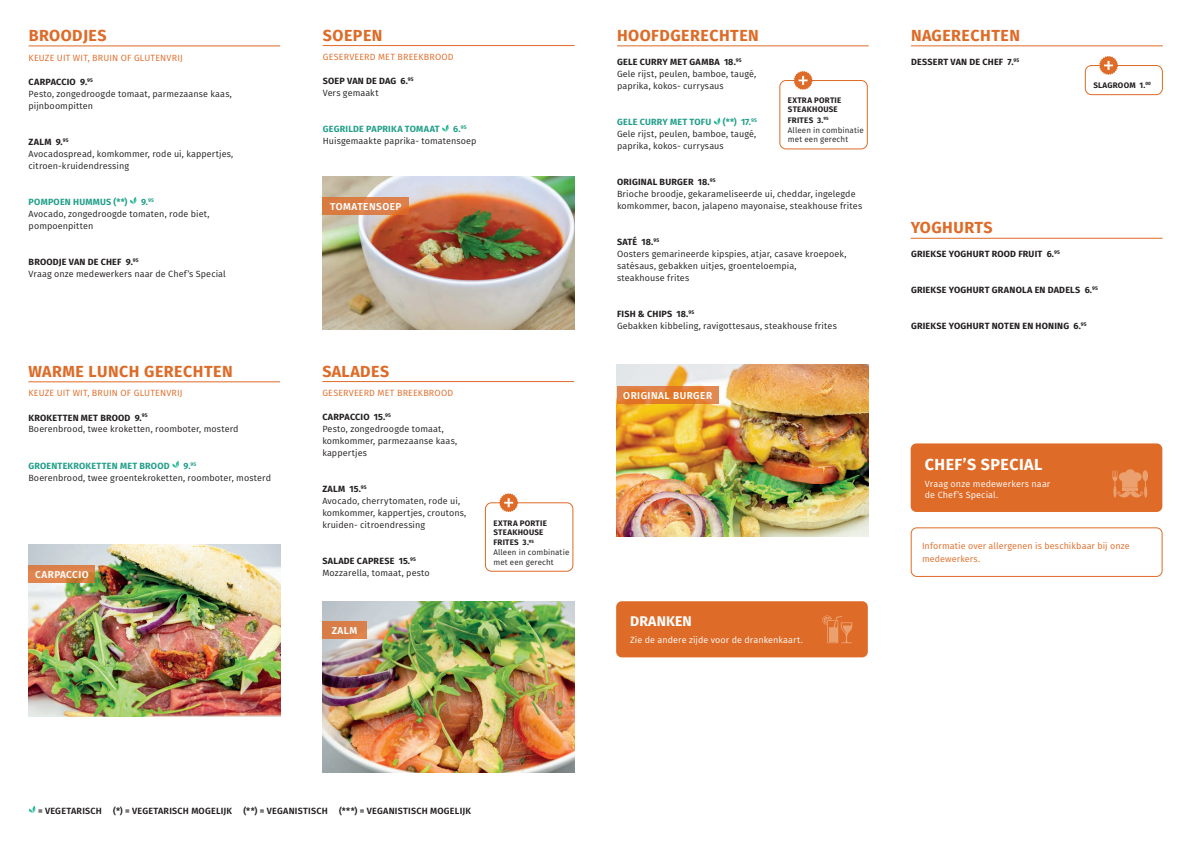
<style>
.page{position:relative;width:1191px;height:842px;background:#fff}
.page>*{position:absolute;margin:0;border:0;box-sizing:border-box;transform-origin:0 0}
.t1{font:700 16px "Fira Sans";letter-spacing:.03em;color:#de6b27}
.t2{font:700 16px "Fira Sans";letter-spacing:.03em;color:#fff}
.t3{font:700 14px "Fira Sans";letter-spacing:.01em;color:#fff}
.t4{font:600 10px "Fira Sans";letter-spacing:.05em;color:#fff}
.t5{font:9px/12px "Fira Sans";letter-spacing:.01em;color:#231f20}
.t6{font:9px/13px "Fira Sans";letter-spacing:.015em;color:#de6b27}
.t7{font:700 9px/12px "Fira Sans";letter-spacing:.02em;color:#231f20}
.t8{font:600 9px "Fira Sans";letter-spacing:.025em;color:#231f20}
.t9{font:700 9px "Fira Sans";letter-spacing:.02em;color:#239f8b}
.t10{font:9px/10.8px "Fira Sans";letter-spacing:.01em;color:#fff}
.t11{font:8px/9.6px "Fira Sans";letter-spacing:.01em;color:#231f20}
.t12{font:700 8px/9px "Fira Sans";letter-spacing:.03em;color:#231f20}
.s1{font-weight:700}
.s2{font-weight:700;color:#239f8b}
.s3{font-weight:400}
</style>
<div class="page">
<svg style="left:29px;top:805px;width:7px;height:8px"></svg>
<svg style="left:130px;top:197px;width:7px;height:8px"></svg>
<hr style="left:29px;top:45px;width:251px;height:1px;background:#de6b27">
<svg style="left:442px;top:124px;width:7px;height:8px"></svg>
<hr style="left:323px;top:45px;width:251px;height:1px;background:#de6b27">
<hr style="left:322px;top:381px;width:252px;height:1px;background:#de6b27">
<svg style="left:713px;top:117px;width:7px;height:8px"></svg>
<hr style="left:617px;top:45px;width:251px;height:1px;background:#de6b27">
<hr style="left:911px;top:45px;width:251px;height:1px;background:#de6b27">
<hr style="left:910px;top:238px;width:252px;height:1px;background:#de6b27">
<img style="left:29px;top:544px;width:251px;height:172px">
<img style="left:322px;top:601px;width:252px;height:171px">
<img style="left:617px;top:364px;width:251px;height:172px">
<svg style="left:29px;top:566px;width:66px;height:17px"></svg>
<svg style="left:322px;top:622px;width:45px;height:17px"></svg>
<svg style="left:617px;top:386px;width:101px;height:17px;background:#e17d36"></svg>
<div style="left:910px;top:527px;width:252px;height:50px;border:1px solid #de6b27;border-radius:6px"></div>
<div style="left:485px;top:502px;width:88px;height:70px;border:1px solid #de6b27;border-radius:6px"></div>
<svg style="left:499px;top:493px;width:19px;height:19px"></svg>
<div style="left:779px;top:80px;width:89px;height:69px;border:1px solid #de6b27;border-radius:6px"></div>
<svg style="left:793px;top:71px;width:19px;height:19px"></svg>
<div style="left:1084px;top:65px;width:78px;height:30px;border:1px solid #de6b27;border-radius:6px"></div>
<svg style="left:1099px;top:56px;width:19px;height:19px"></svg>
<div style="left:910px;top:443px;width:252px;height:69px;background:#de6b27;border-radius:6px"></div>
<svg style="left:1112px;top:469px;width:36px;height:29px"></svg>
<svg style="left:172px;top:461px;width:7px;height:7px"></svg>
<hr style="left:28px;top:381px;width:252px;height:1px;background:#de6b27">
<img style="left:323px;top:176px;width:252px;height:153px">
<svg style="left:323px;top:197px;width:86px;height:17px"></svg>
<div style="left:616px;top:601px;width:252px;height:56px;background:#de6b27;border-radius:6px"></div>
<svg style="left:822px;top:615px;width:30px;height:28px"></svg>
<h1 class="t1" style="left:29px;top:24px;width:79px">BROODJES</h1>
<h1 class="t1" style="left:323px;top:24px;width:61px">SOEPEN</h1>
<h1 class="t1" style="left:617px;top:24px;width:143px">HOOFDGERECHTEN</h1>
<h1 class="t1" style="left:911px;top:24px;width:110px">NAGERECHTEN</h1>
<p class="t6" style="left:29px;top:52px;width:156px">KEUZE UIT WIT, BRUIN OF GLUTENVRIJ</p>
<p class="t5" style="left:29px;top:76px;width:205px"><span class="s1">CARPACCIO 9.</span><sup>95<br></sup>Pesto, zongedroogde tomaat, parmezaanse kaas, pijnboompitten</p>
<p class="t5" style="left:29px;top:136px;width:206px"><span class="s1">ZALM 9.</span><sup>95<br></sup>Avocadospread, komkommer, rode ui, kappertjes, citroen-kruidendressing</p>
<p class="t9" style="left:29px;top:195px;width:100px">POMPOEN HUMMUS (**)</p>
<p class="t5" style="left:29px;top:196px;width:182px;text-indent:113px"><span class="s2">9.</span><sup>95<br></sup>Avocado, zongedroogde tomaten, rode biet, pompoenpitten</p>
<p class="t5" style="left:29px;top:256px;width:199px"><span class="s1">BROODJE VAN DE CHEF 9.</span><sup>95<br></sup>Vraag onze medewerkers naar de Chef’s Special</p>
<p class="t6" style="left:323px;top:51px;width:132px">GESERVEERD MET BREEKBROOD</p>
<p class="t7" style="left:323px;top:76px;width:92px">SOEP VAN DE DAG 6.<sup>95<br></sup><span class="s3">Vers gemaakt</span></p>
<p class="t9" style="left:323px;top:123px;width:118px">GEGRILDE PAPRIKA TOMAAT</p>
<p class="t5" style="left:323px;top:124px;width:155px;text-indent:130px"><span class="s2">6.</span><sup>95<br></sup>Huisgemaakte paprika- tomatensoep</p>
<p class="t4" style="left:330px;top:199px;width:73px">TOMATENSOEP</p>
<p class="t5" style="left:617px;top:57px;width:141px"><span class="s1">GELE CURRY MET GAMBA 18.</span><sup>95<br></sup>Gele rijst, peulen, bamboe, taugé, paprika, kokos- currysaus</p>
<p class="t9" style="left:617px;top:116px;width:96px">GELE CURRY MET TOFU</p>
<p class="t12" style="left:788px;top:97px;width:55px">EXTRA PORTIE<br>STEAKHOUSE</p>
<p class="t11" style="left:788px;top:116px;width:77px"><span class="s1">FRITES 3.</span><sup>95<br></sup>Alleen in combinatie met een gerecht</p>
<p class="t5" style="left:617px;top:117px;width:141px;text-align:justify;text-indent:106px"><span class="s2">(**) 17.</span><sup>95<br></sup>Gele rijst, peulen, bamboe, taugé, paprika, kokos- currysaus</p>
<p class="t5" style="left:617px;top:177px;width:247px"><span class="s1">ORIGINAL BURGER 18.</span><sup>95<br></sup>Brioche broodje, gekarameliseerde ui, cheddar, ingelegde komkommer, bacon, jalapeno mayonaise, steakhouse frites</p>
<p class="t5" style="left:617px;top:237px;width:231px"><span class="s1">SATÉ 18.</span><sup>95<br></sup>Oosters gemarineerde kipspies, atjar, casave kroepoek, satésaus, gebakken uitjes, groenteloempia, steakhouse frites</p>
<p class="t5" style="left:617px;top:309px;width:221px"><span class="s1">FISH &amp; CHIPS 18.</span><sup>95<br></sup>Gebakken kibbeling, ravigottesaus, steakhouse frites</p>
<p class="t7" style="left:911px;top:56px;width:110px">DESSERT VAN DE CHEF 7.<sup>95</sup></p>
<h1 class="t1" style="left:910px;top:216px;width:83px">YOGHURTS</h1>
<p class="t12" style="left:1093px;top:81px;width:59px">SLAGROOM 1.<sup>00</sup></p>
<p class="t7" style="left:911px;top:248px;width:150px">GRIEKSE YOGHURT ROOD FRUIT 6.<sup>95</sup></p>
<p class="t7" style="left:911px;top:284px;width:188px">GRIEKSE YOGHURT GRANOLA EN DADELS 6.<sup>95</sup></p>
<p class="t7" style="left:911px;top:320px;width:177px">GRIEKSE YOGHURT NOTEN EN HONING 6.<sup>95</sup></p>
<h1 class="t1" style="left:28px;top:360px;width:206px">WARME LUNCH GERECHTEN</h1>
<h1 class="t1" style="left:322px;top:360px;width:68px">SALADES</h1>
<p class="t6" style="left:28px;top:387px;width:156px">KEUZE UIT WIT, BRUIN OF GLUTENVRIJ</p>
<p class="t5" style="left:28px;top:412px;width:212px"><span class="s1">KROKETTEN MET BROOD 9.</span><sup>95<br></sup>Boerenbrood, twee kroketten, roomboter, mosterd</p>
<p class="t9" style="left:28px;top:459px;width:143px">GROENTEKROKETTEN MET BROOD</p>
<p class="t5" style="left:28px;top:460px;width:244px;text-indent:155px"><span class="s2">9.</span><sup>95<br></sup>Boerenbrood, twee groentekroketten, roomboter, mosterd</p>
<p class="t4" style="left:35px;top:568px;width:55px">CARPACCIO</p>
<p class="t6" style="left:322px;top:387px;width:132px">GESERVEERD MET BREEKBROOD</p>
<p class="t5" style="left:322px;top:412px;width:136px"><span class="s1">CARPACCIO 15.</span><sup>95<br></sup>Pesto, zongedroogde tomaat, komkommer, parmezaanse kaas, kappertjes</p>
<p class="t5" style="left:322px;top:484px;width:145px"><span class="s1">ZALM 15.</span><sup>95<br></sup>Avocado, cherrytomaten, rode ui, komkommer, kappertjes, croutons, kruiden- citroendressing</p>
<p class="t5" style="left:322px;top:556px;width:109px"><span class="s1">SALADE CAPRESE 15.</span><sup>95<br></sup>Mozzarella, tomaat, pesto</p>
<p class="t12" style="left:493px;top:519px;width:55px">EXTRA PORTIE<br>STEAKHOUSE</p>
<p class="t11" style="left:493px;top:538px;width:77px"><span class="s1">FRITES 3.</span><sup>95<br></sup>Alleen in combinatie met een gerecht</p>
<p class="t4" style="left:623px;top:388px;width:90px">ORIGINAL BURGER</p>
<h1 class="t2" style="left:925px;top:453px;width:119px">CHEF’S SPECIAL</h1>
<p class="t10" style="left:924px;top:479px;width:127px">Vraag onze medewerkers naar de Chef’s Special.</p>
<p class="t6" style="left:922px;top:540px;width:209px">Informatie over allergenen is beschikbaar bij onze medewerkers.</p>
<p class="t4" style="left:332px;top:624px;width:27px">ZALM</p>
<h2 class="t3" style="left:630px;top:612px;width:63px">DRANKEN</h2>
<p class="t10" style="left:630px;top:635px;width:174px">Zie de andere zijde voor de drankenkaart.</p>
<p class="t8" style="left:38px;top:804px;width:65px">= VEGETARISCH</p>
<p class="t8" style="left:113px;top:804px;width:120px">(*) = VEGETARISCH MOGELIJK</p>
<p class="t8" style="left:243px;top:804px;width:86px">(**) = VEGANISTISCH</p>
<p class="t8" style="left:339px;top:804px;width:133px">(***) = VEGANISTISCH MOGELIJK</p>
</div>
